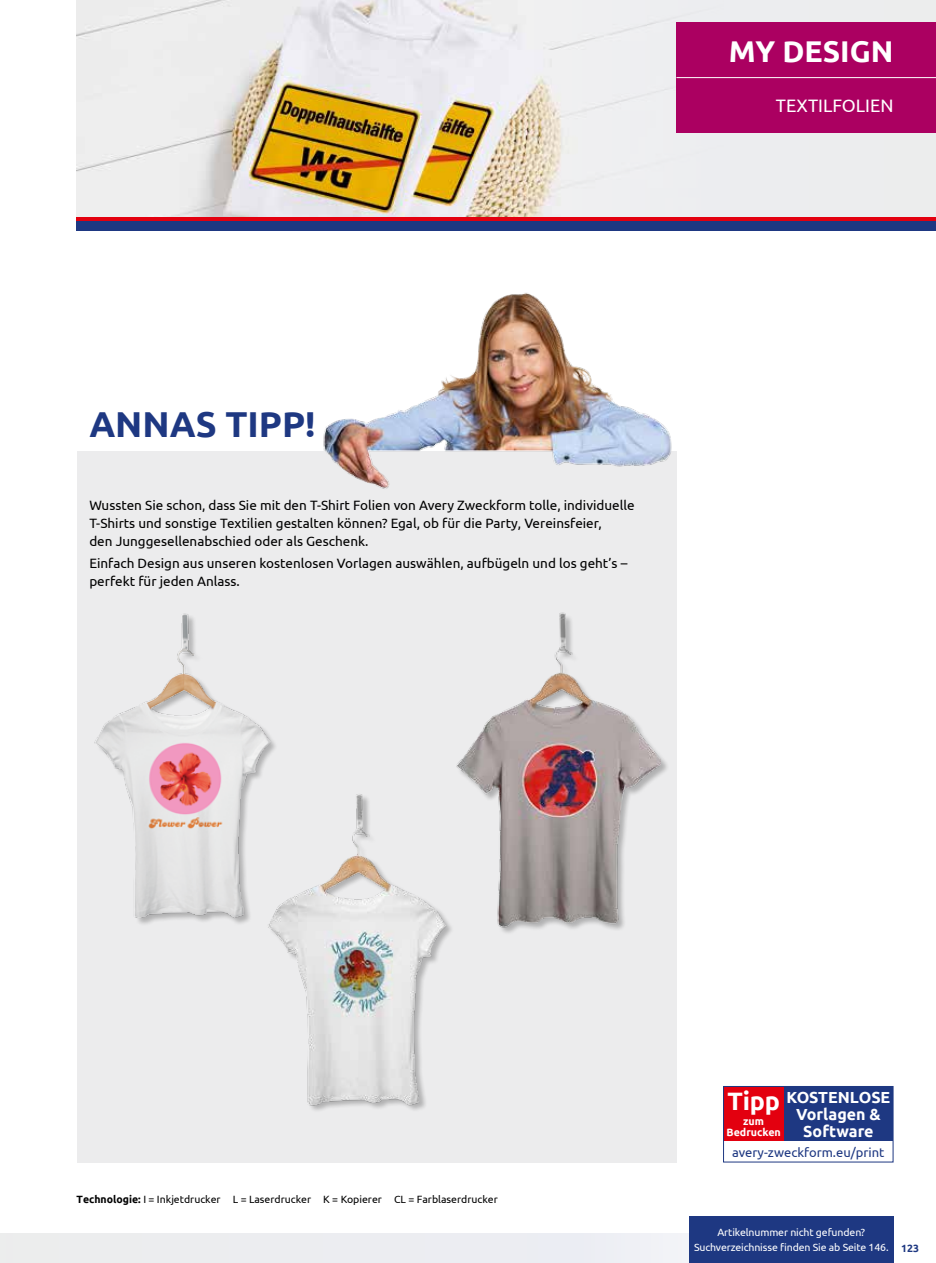
<style>
.page{position:relative;width:936px;height:1263px;background:#fff}
.page>*{position:absolute;margin:0;border:0;box-sizing:border-box;transform-origin:0 0}
.t1{font:700 36px "Ubuntu";color:#1e3882}
.t2{font:700 30px "Ubuntu";color:#fff}
.t3{font:700 25.2px "Ubuntu";color:#fff}
.t4{font:18px "Ubuntu";color:#fff}
.t5{font:700 16.05px/16.8px "Ubuntu";color:#fff;text-align:center}
.t6{font:13.5px/18px "Ubuntu";color:#000}
.t7{font:12.9px "Ubuntu";color:#1e3882}
.t8{font:700 10.65px/11.4px "Ubuntu";color:#fff;text-align:center}
.t9{font:10.5px "Ubuntu";color:#000}
.t10{font:10.5px/15px "Ubuntu";letter-spacing:-.01em;color:#fff;text-align:center}
.t11{font:700 10.5px "Ubuntu";color:#1e3882}
.s1{font-weight:700}
</style>
<div class="page">
<div style="left:77px;top:0;width:858px;height:223px;background:#ecedef"></div>
<div style="left:723px;top:1086px;width:61px;height:55px;background:#e3000f"></div>
<div style="left:723px;top:1086px;width:170px;height:76px;border:1px solid #1e3882"></div>
<div style="left:784px;top:1087px;width:108px;height:54px;background:#1e3882"></div>
<img style="left:77px;top:0;width:577px;height:217px">
<div style="left:77px;top:451px;width:599px;height:711px;background:#ececed"></div>
<img style="left:94px;top:613px;width:182px;height:311px">
<img style="left:456px;top:612px;width:204px;height:321px">
<img style="left:323px;top:293px;width:354px;height:203px">
<img style="left:257px;top:775px;width:219px;height:336px">
<div style="left:0;top:1233px;width:935px;height:30px;background:#ecedf1"></div>
<div style="left:689px;top:1216px;width:204px;height:47px;background:#1e3882"></div>
<div style="left:77px;top:217px;width:858px;height:5px;background:#e3000f"></div>
<div style="left:77px;top:222px;width:858px;height:9px;background:#1e3882"></div>
<div style="left:676px;top:22px;width:259px;height:56px;background:#ab0061"></div>
<div style="left:676px;top:78px;width:259px;height:55px;background:#ab0061"></div>
<hr style="left:676px;top:77px;width:259px;height:1px;background:#fff">
<div style="left:0;top:1233px;width:13px;height:30px;background:#ececed"></div>
<h2 class="t2" style="left:728px;top:33px;width:166px">MY DESIGN</h2>
<h3 class="t4" style="left:776px;top:95px;width:119px">TEXTILFOLIEN</h3>
<h1 class="t1" style="left:89px;top:403px;width:228px">ANNAS TIPP!</h1>
<p class="t6" style="left:89px;top:496px;width:547px">Wussten Sie schon, dass Sie mit den T-Shirt Folien von Avery Zweckform tolle, individuelle<br>T-Shirts und sonstige Textilien gestalten können? Egal, ob für die Party, Vereinsfeier,<br>den Junggesellenabschied oder als Geschenk.</p>
<p class="t6" style="left:89px;top:554px;width:539px">Einfach Design aus unseren kostenlosen Vorlagen auswählen, aufbügeln und los geht’s – perfekt für jeden Anlass.</p>
<p class="t9" style="left:77px;top:1193px;width:422px"><span class="s1">Technologie:</span> I = Inkjetdrucker L = Laserdrucker K = Kopierer CL = Farblaserdrucker</p>
<h3 class="t3" style="left:727px;top:1086px;width:54px">Tipp</h3>
<p class="t8" style="left:726px;top:1115px;width:56px">zum<br>Bedrucken</p>
<p class="t5" style="left:786px;top:1089px;width:105px">KOSTENLOSE<br>Vorlagen &amp;<br>Software</p>
<p class="t7" style="left:732px;top:1144px;width:154px">avery-zweckform.eu/print</p>
<p class="t10" style="left:694px;top:1224px;width:196px">Artikelnummer nicht gefunden?<br>Suchverzeichnisse finden Sie ab Seite 146.</p>
<p class="t11" style="left:901px;top:1242px;width:19px">123</p>
</div>
